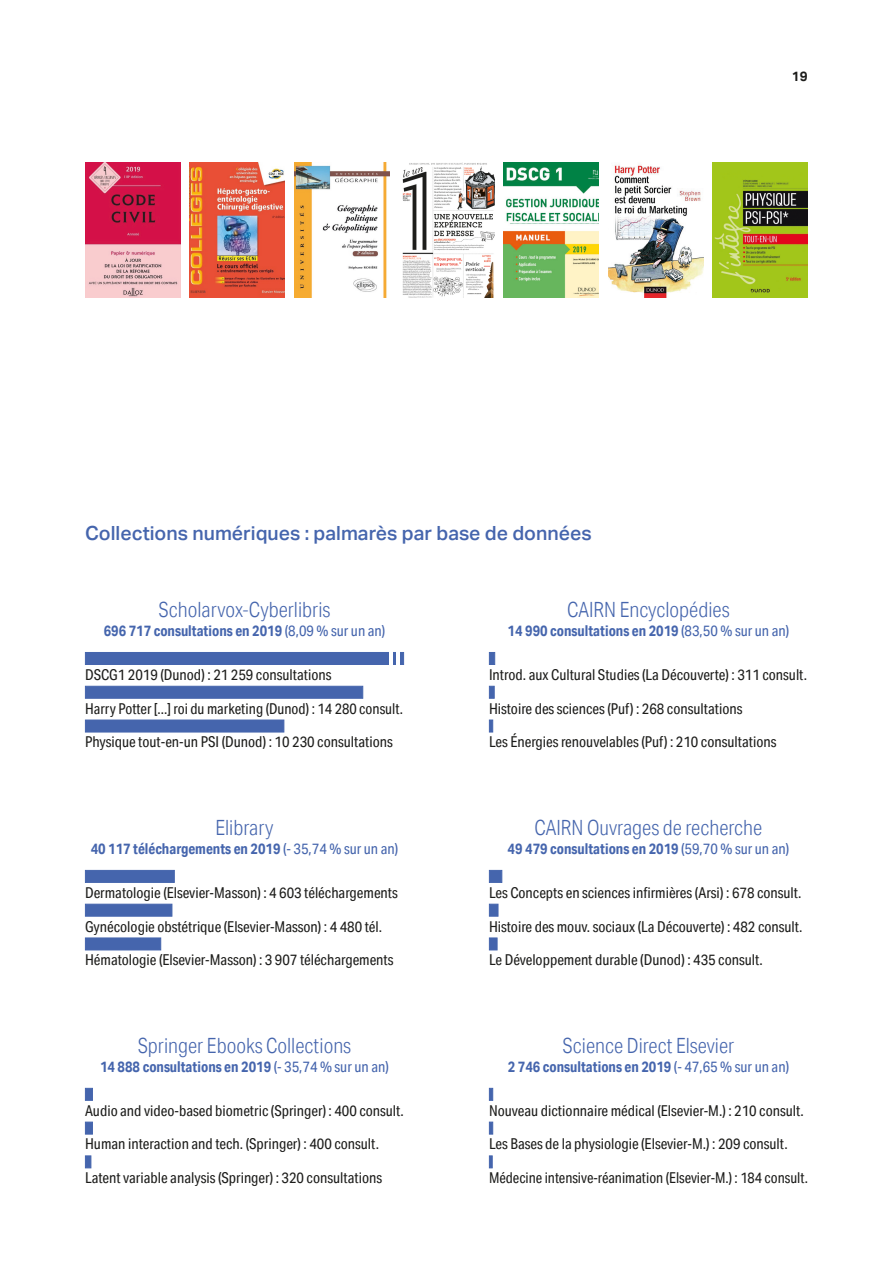
<style>
.page{position:relative;width:893px;height:1263px;background:#fff}
.page>*{position:absolute;margin:0;border:0;box-sizing:border-box;transform-origin:0 0}
.t1{font:300 21px "Aktiv Grotesk Cd";color:#4565ad}
.RAPACT19_Titre_2{font:500 19.5px "Aktiv Grotesk";color:#4565ad}
.t2{font:15px "Aktiv Grotesk Cd";color:#1d1d1b}
.t3{font:700 15px "Aktiv Grotesk Cd";color:#4565ad}
.Style_de_paragraphe{font:700 13.5px "Aktiv Grotesk";color:#1d1d1b}
.s1{font-weight:400}
</style>
<div class="page">
<div style="left:85px;top:652px;width:319px;height:13px;background:#4565ad"></div>
<div style="left:85px;top:686px;width:278px;height:13px;background:#4565ad;border:1px solid #4565ad"></div>
<div style="left:85px;top:720px;width:199px;height:12px;background:#4565ad"></div>
<div style="left:85px;top:1088px;width:8px;height:13px;background:#4565ad;border:1px solid #4565ad"></div>
<div style="left:85px;top:1122px;width:8px;height:12px;background:#4565ad"></div>
<div style="left:85px;top:1155px;width:6px;height:13px;background:#4565ad"></div>
<div style="left:489px;top:652px;width:6px;height:13px;background:#4565ad;border:1px solid #4565ad"></div>
<svg style="left:489px;top:686px;width:6px;height:13px"></svg>
<div style="left:489px;top:720px;width:4px;height:12px;background:#4565ad;border:1px solid #4565ad"></div>
<div style="left:489px;top:870px;width:13px;height:13px;background:#4565ad"></div>
<div style="left:489px;top:904px;width:9px;height:12px;background:#4565ad"></div>
<div style="left:489px;top:937px;width:8px;height:13px;background:#4565ad;border:1px solid #4565ad"></div>
<div style="left:85px;top:870px;width:90px;height:13px;background:#4565ad"></div>
<div style="left:85px;top:904px;width:87px;height:12px;background:#4565ad"></div>
<div style="left:85px;top:937px;width:76px;height:13px;background:#4565ad;border:1px solid #4565ad"></div>
<hr style="left:489px;top:1088px;width:4px;height:13px;background:#4b6aaf">
<div style="left:489px;top:1122px;width:4px;height:12px;background:#4565ad;border:1px solid #4565ad"></div>
<svg style="left:489px;top:1155px;width:4px;height:13px"></svg>
<hr style="left:396px;top:648px;width:4px;height:21px;background:#fff">
<hr style="left:389px;top:648px;width:3px;height:21px;background:#fff">
<img style="left:85px;top:162px;width:95px;height:135px">
<img style="left:190px;top:162px;width:95px;height:135px">
<img style="left:294px;top:162px;width:95px;height:135px">
<img style="left:402px;top:162px;width:92px;height:135px">
<img style="left:504px;top:162px;width:95px;height:135px">
<img style="left:608px;top:165px;width:95px;height:132px">
<img style="left:713px;top:162px;width:95px;height:135px">
<p class="RAPACT19_Titre_2" style="left:85px;top:522px;width:508px">Collections numériques : palmarès par base de données</p>
<p class="Style_de_paragraphe" style="left:792px;top:68px;width:17px">19</p>
<p class="t1" style="left:159px;top:597px;width:173px">Scholarvox-Cyberlibris</p>
<p class="t3" style="left:104px;top:622px;width:283px">696 717 consultations en 2019 <span class="s1">(8,09 % sur un an)</span></p>
<p class="t2" style="left:85px;top:666px;width:248px">DSCG1 2019 (Dunod) : 21 259 consultations</p>
<p class="t2" style="left:85px;top:699px;width:319px">Harry Potter [...] roi du marketing (Dunod) : 14 280 consult.</p>
<p class="t2" style="left:85px;top:733px;width:309px">Physique tout-en-un PSI (Dunod) : 10 230 consultations</p>
<p class="t1" style="left:215px;top:815px;width:60px">Elibrary</p>
<p class="t3" style="left:91px;top:839px;width:309px">40 117 téléchargements en 2019 <span class="s1">(- 35,74 % sur un an)</span></p>
<p class="t2" style="left:85px;top:883px;width:314px">Dermatologie (Elsevier-Masson) : 4 603 téléchargements</p>
<p class="t2" style="left:85px;top:917px;width:299px">Gynécologie obstétrique (Elsevier-Masson) : 4 480 tél.</p>
<p class="t2" style="left:85px;top:951px;width:310px">Hématologie (Elsevier-Masson) : 3 907 téléchargements</p>
<p class="t1" style="left:138px;top:1033px;width:215px">Springer Ebooks Collections</p>
<p class="t3" style="left:100px;top:1057px;width:290px">14 888 consultations en 2019 <span class="s1">(- 35,74 % sur un an)</span></p>
<p class="t2" style="left:85px;top:1101px;width:320px">Audio and video-based biometric (Springer) : 400 consult.</p>
<p class="t2" style="left:85px;top:1135px;width:295px">Human interaction and tech. (Springer) : 400 consult.</p>
<p class="t2" style="left:85px;top:1169px;width:299px">Latent variable analysis (Springer) : 320 consultations</p>
<p class="t1" style="left:567px;top:597px;width:164px">CAIRN Encyclopédies</p>
<p class="t3" style="left:508px;top:622px;width:283px">14 990 consultations en 2019 <span class="s1">(83,50 % sur un an)</span></p>
<p class="t2" style="left:489px;top:666px;width:320px">Introd. aux Cultural Studies (La Découverte) : 311 consult.</p>
<p class="t2" style="left:489px;top:699px;width:255px">Histoire des sciences (Puf) : 268 consultations</p>
<p class="t2" style="left:489px;top:733px;width:289px">Les Énergies renouvelables (Puf) : 210 consultations</p>
<p class="t1" style="left:535px;top:815px;width:229px">CAIRN Ouvrages de recherche</p>
<p class="t3" style="left:508px;top:839px;width:283px">49 479 consultations en 2019 <span class="s1">(59,70 % sur un an)</span></p>
<p class="t2" style="left:489px;top:883px;width:314px">Les Concepts en sciences infirmières (Arsi) : 678 consult.</p>
<p class="t2" style="left:489px;top:917px;width:315px">Histoire des mouv. sociaux (La Découverte) : 482 consult.</p>
<p class="t2" style="left:489px;top:951px;width:275px">Le Développement durable (Dunod) : 435 consult.</p>
<p class="t1" style="left:563px;top:1033px;width:173px">Science Direct Elsevier</p>
<p class="t3" style="left:508px;top:1057px;width:283px">2 746 consultations en 2019 <span class="s1">(- 47,65 % sur un an)</span></p>
<p class="t2" style="left:489px;top:1101px;width:316px">Nouveau dictionnaire médical (Elsevier-M.) : 210 consult.</p>
<p class="t2" style="left:489px;top:1135px;width:300px">Les Bases de la physiologie (Elsevier-M.) : 209 consult.</p>
<p class="t2" style="left:489px;top:1169px;width:320px">Médecine intensive-réanimation (Elsevier-M.) : 184 consult.</p>
</div>
